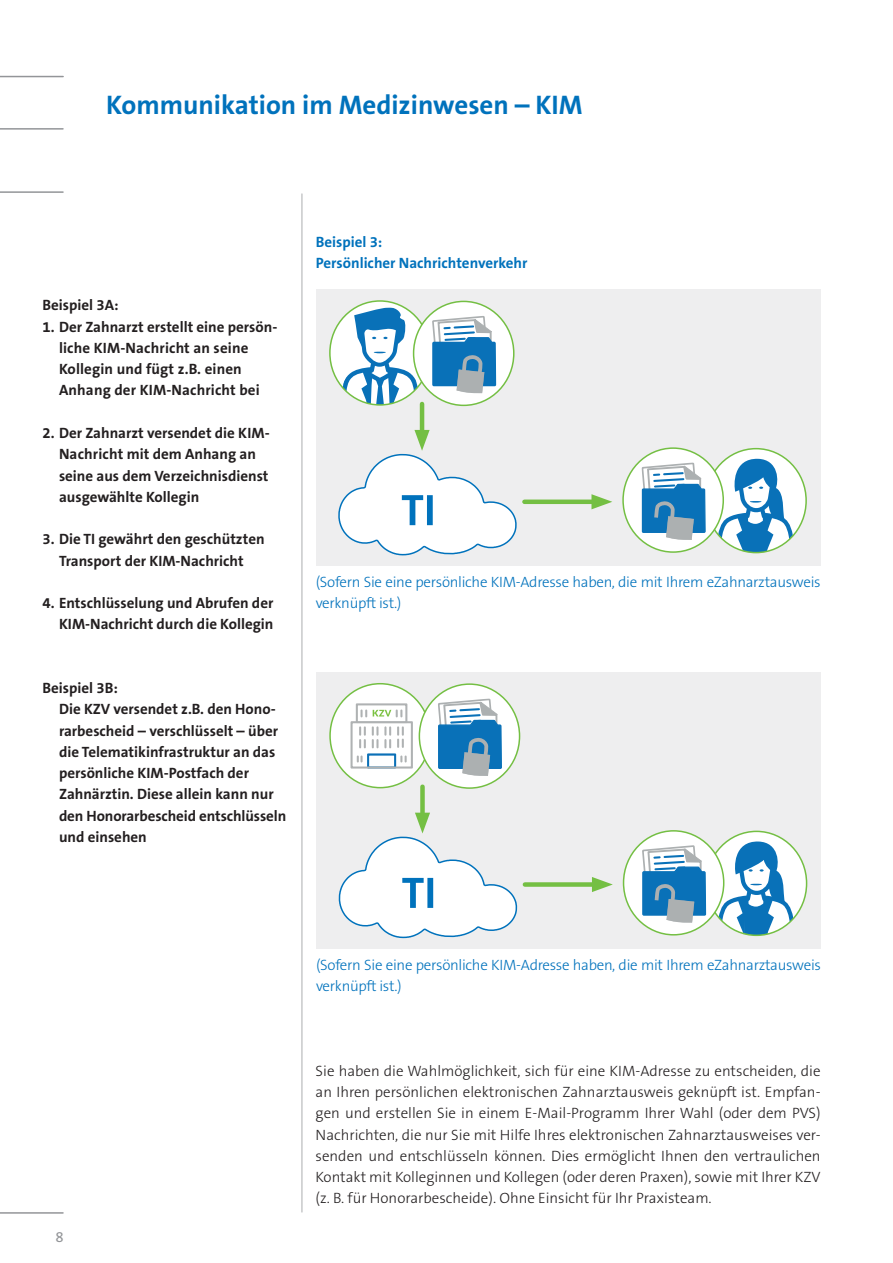
<style>
.page{position:relative;width:893px;height:1263px;background:#fff}
.page>*{position:absolute;margin:0;border:0;box-sizing:border-box;transform-origin:0 0}
.t1{font:700 27px "The Sans B Plus W7";color:#0072bc}
.t2{font:700 15px/21.3px "The Sans B Plus W7";color:#231f20}
.t3{font:300 15px/21.3px "The Sans B Plus W3";color:#231f20;text-align:justify}
.t4{font:300 15px/21.3px "The Sans B Plus W3";letter-spacing:-.02em;color:#0072bc}
.t5{font:700 15px/21.3px "The Sans B Plus W7";color:#0072bc}
.t6{font:15px "The Sans B Plus W5 Plain";color:#939598}
</style>
<div class="page">
<hr style="left:0;top:1212px;width:63px;height:2px;background:#939598">
<hr style="left:0;top:76px;width:63px;height:1px;background:#939598">
<hr style="left:0;top:128px;width:63px;height:2px;background:#939598">
<hr style="left:0;top:191px;width:63px;height:2px;background:#939598">
<hr style="left:301px;top:194px;width:2px;height:1018px;background:#c7c8ca">
<div style="left:316px;top:289px;width:505px;height:277px;background:#eeeeef"></div>
<div style="left:706px;top:449px;width:100px;height:104px;background:#fff;border-radius:50%"></div>
<svg style="left:712px;top:458px;width:87px;height:95px"></svg>
<svg style="left:330px;top:301px;width:100px;height:104px"></svg>
<svg style="left:337px;top:307px;width:86px;height:98px;background:#aed0e1"></svg>
<div style="left:414px;top:301px;width:100px;height:104px;background:#fff;border-radius:50%"></div>
<svg style="left:432px;top:315px;width:65px;height:78px"></svg>
<div style="left:413px;top:301px;width:101px;height:105px;border:2px solid #74bf43;border-radius:50%"></div>
<div style="left:623px;top:448px;width:100px;height:104px;background:#fff;border-radius:50%"></div>
<svg style="left:641px;top:462px;width:65px;height:78px"></svg>
<div style="left:622px;top:447px;width:102px;height:106px;border:2px solid #74bf43;border-radius:50%"></div>
<hr style="left:420px;top:404px;width:4px;height:34px;background:#74bf43">
<svg style="left:338px;top:430px;width:179px;height:126px"></svg>
<div style="left:524px;top:499px;width:76px;height:5px;background:#74bf43"></div>
<svg style="left:591px;top:494px;width:21px;height:15px"></svg>
<div style="left:316px;top:672px;width:505px;height:276px;background:#eeeeef"></div>
<div style="left:330px;top:684px;width:100px;height:104px;background:#fff;border-radius:50%"></div>
<svg style="left:350px;top:703px;width:63px;height:65px"></svg>
<svg style="left:706px;top:831px;width:101px;height:104px"></svg>
<div style="left:419px;top:684px;width:101px;height:104px;background:#fff;border-radius:50%"></div>
<svg style="left:438px;top:698px;width:64px;height:78px"></svg>
<div style="left:419px;top:683px;width:101px;height:106px;border:2px solid #74bf43;border-radius:50%"></div>
<div style="left:623px;top:831px;width:101px;height:104px;background:#fff;border-radius:50%"></div>
<svg style="left:642px;top:841px;width:157px;height:94px"></svg>
<div style="left:623px;top:830px;width:101px;height:105px;border:2px solid #74bf43;border-radius:50%"></div>
<div style="left:420px;top:787px;width:5px;height:34px;background:#74bf43"></div>
<svg style="left:338px;top:813px;width:180px;height:126px"></svg>
<div style="left:525px;top:882px;width:75px;height:5px;background:#74bf43"></div>
<svg style="left:592px;top:877px;width:21px;height:15px"></svg>
<h1 class="t1" style="left:106px;top:87px;width:478px">Kommunikation im Medizinwesen – KIM</h1>
<p class="t2" style="left:43px;top:295px;width:78px">Beispiel 3A:</p>
<p class="t2" style="left:59px;top:316px;width:220px;text-indent:-16px">1. Der Zahnarzt erstellt eine persön&shy;liche KIM-Nachricht an seine<br>Kollegin und fügt z.B. einen<br>Anhang der KIM-Nachricht bei</p>
<p class="t2" style="left:59px;top:422px;width:212px;text-indent:-16px">2. Der Zahnarzt versendet die KIM-<br>Nachricht mit dem Anhang an seine aus dem Verzeichnisdienst ausgewählte Kollegin</p>
<p class="t2" style="left:43px;top:529px;width:224px;text-align:center">3. Die TI gewährt den geschützten<br>Transport der KIM-Nachricht</p>
<p class="t2" style="left:43px;top:592px;width:232px;text-align:right">4. Entschlüsselung und Abrufen der<br>KIM-Nachricht durch die Kollegin</p>
<p class="t2" style="left:59px;top:677px;width:229px;text-indent:-16px">Beispiel 3B:<br>Die KZV versendet z.B. den Hono&shy;rarbescheid – verschlüsselt – über die Telematikinfrastruktur an das persönliche KIM-Postfach der<br>Zahnärztin. Diese allein kann nur den Honorarbescheid entschlüsseln und einsehen</p>
<p class="t5" style="left:316px;top:231px;width:213px">Beispiel 3:<br>Persönlicher Nachrichtenverkehr</p>
<p class="t4" style="left:316px;top:571px;width:506px">(Sofern Sie eine persönliche KIM-Adresse haben, die mit Ihrem eZahnarztausweis verknüpft ist.)</p>
<p class="t6" style="left:56px;top:1227px;width:10px">8</p>
<p class="t4" style="left:316px;top:954px;width:506px">(Sofern Sie eine persönliche KIM-Adresse haben, die mit Ihrem eZahnarztausweis verknüpft ist.)</p>
<p class="t3" style="left:316px;top:1060px;width:506px">Sie haben die Wahlmöglichkeit, sich für eine KIM-Adresse zu entscheiden, die an Ihren persönlichen elektronischen Zahnarztausweis geknüpft ist. Empfan&shy;gen und erstellen Sie in einem E-Mail-Programm Ihrer Wahl (oder dem PVS)<br>Nachrichten, die nur Sie mit Hilfe Ihres elektronischen Zahnarztausweises ver&shy;senden und entschlüsseln können. Dies ermöglicht Ihnen den vertraulichen Kontakt mit Kolleginnen und Kollegen (oder deren Praxen), sowie mit Ihrer KZV (z. B. für Honorarbescheide). Ohne Einsicht für Ihr Praxisteam.</p>
</div>
